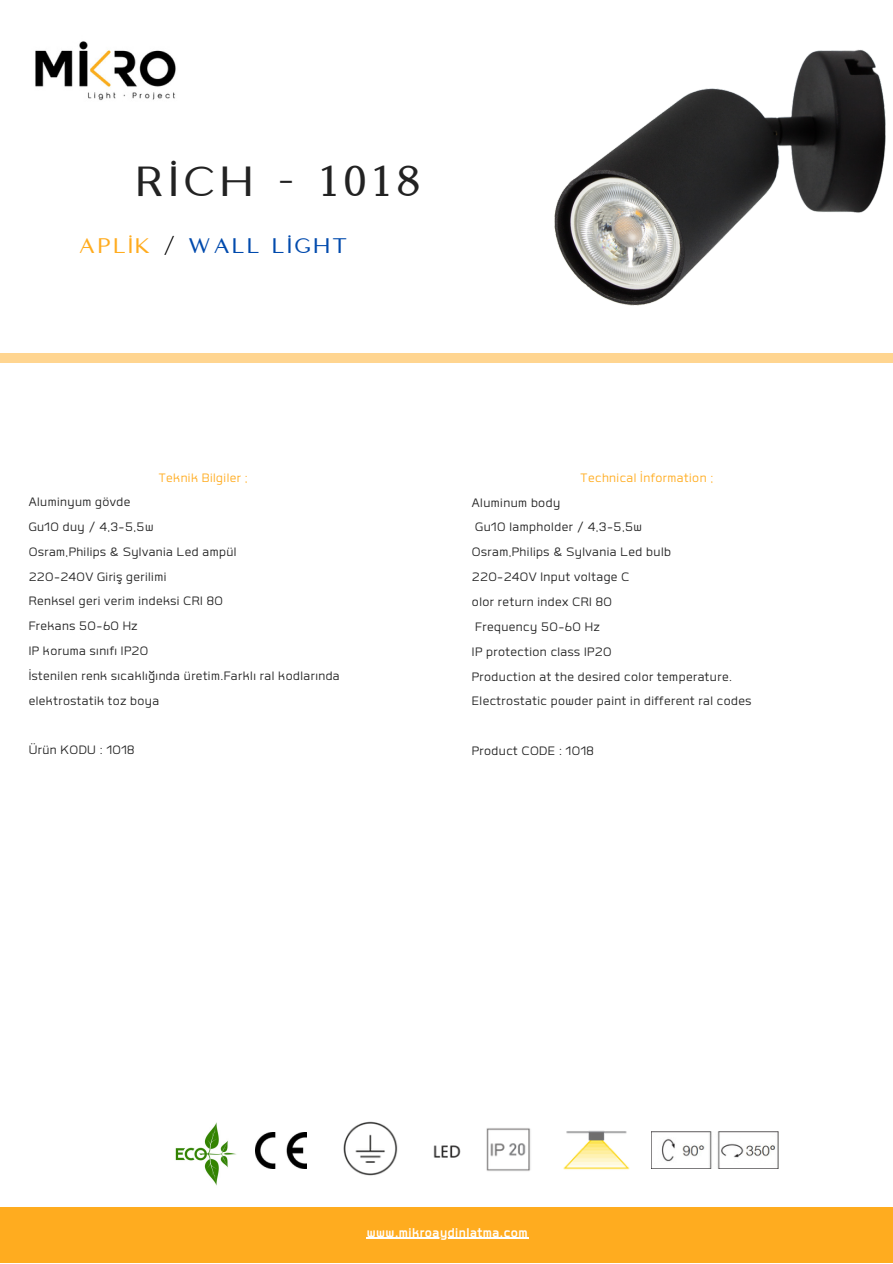
<style>
.page{position:relative;width:893px;height:1264px;background:#fff}
.page>*{position:absolute;margin:0;border:0;box-sizing:border-box;transform-origin:0 0}
.t1{font:42.15px "Logam";letter-spacing:.13em;color:#222}
.t2{font:21.15px "Logam";letter-spacing:.13em;color:#004aad}
.t3{font:700 16.5px "Labrador A";letter-spacing:.03em;color:#fff}
.t4{font:15.9px/24.8px "Labrador A";letter-spacing:.03em;color:#222}
.t5{font:15.9px "Labrador A";letter-spacing:.03em;color:#ffac1f}
.s1{color:#ffac1f}
.s2{color:#000}
</style>
<div class="page">
<div style="left:0;top:354px;width:892px;height:9px;background:#ffd590"></div>
<div style="left:0;top:1207px;width:892px;height:55px;background:#ffac1f"></div>
<img style="left:175px;top:1122px;width:62px;height:64px">
<img style="left:255px;top:1132px;width:52px;height:36px">
<img style="left:343px;top:1121px;width:55px;height:55px">
<img style="left:433px;top:1145px;width:28px;height:13px">
<img style="left:563px;top:1130px;width:67px;height:40px">
<img style="left:35px;top:41px;width:141px;height:60px">
<img style="left:486px;top:1128px;width:45px;height:43px">
<img style="left:651px;top:1131px;width:127px;height:37px">
<img style="left:554px;top:49px;width:332px;height:257px">
<hr style="left:376px;top:1237px;width:152px;height:1px;background:#fff">
<h1 class="t1" style="left:136px;top:156px;width:286px">RİCH - 1018</h1>
<h2 class="t2" style="left:79px;top:233px;width:270px"><span class="s1">APLİK</span> <span class="s2">/</span> WALL LİGHT</h2>
<p class="t5" style="left:159px;top:469px;width:90px">Teknik Bilgiler ;</p>
<p class="t4" style="left:29px;top:490px;width:312px">Aluminyum gövde<br>Gu10 duy / 4,3-5,5w<br>Osram,Philips &amp; Sylvania Led ampül<br>220-240V Giriş gerilimi<br>Renksel geri verim indeksi CRI 80<br>Frekans 50-60 Hz<br>IP koruma sınıfı IP20<br>İstenilen renk sıcaklığında üretim.Farklı ral kodlarında elektrostatik toz boya</p>
<p class="t4" style="left:29px;top:737px;width:107px">Ürün KODU : 1018</p>
<p class="t5" style="left:580px;top:469px;width:134px">Technical İnformation ;</p>
<p class="t4" style="left:472px;top:490px;width:281px">Aluminum body<br>Gu10 lampholder / 4,3-5,5w<br>Osram,Philips &amp; Sylvania Led bulb<br>220-240V Input voltage C<br>olor return index CRI 80<br>Frequency 50-60 Hz<br>IP protection class IP20<br>Production at the desired color temperature.<br>Electrostatic powder paint in different ral codes</p>
<p class="t4" style="left:472px;top:738px;width:123px">Product CODE : 1018</p>
<p class="t3" style="left:366px;top:1224px;width:162px">www.mikroaydinlatma.com</p>
</div>
